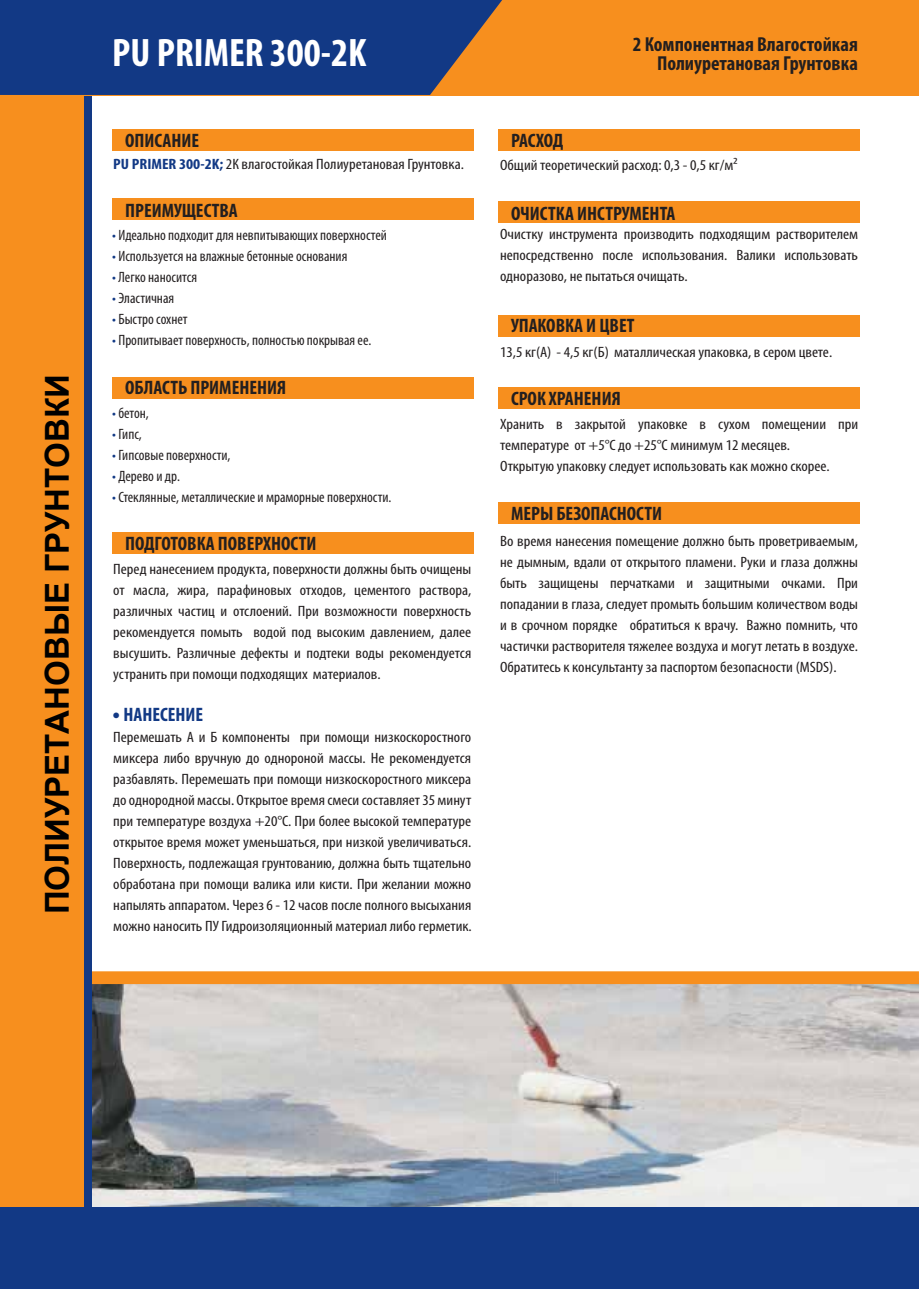
<style>
.page{position:relative;width:919px;height:1289px;background:#fff}
.page>*{position:absolute;margin:0;border:0;box-sizing:border-box;transform-origin:0 0}
.t1{font:700 condensed 39.9px "Myriad Pro";color:#fff}
.t2{font:700 33px "Arial";color:#000}
.t3{font:700 condensed 20.25px "Myriad Pro";color:#231f20}
.t4{font:700 condensed 19.5px "Myriad Pro";color:#231f20}
.t5{font:700 condensed 19.5px "Myriad Pro";color:#123985}
.t6{font:condensed 15px/21px "Myriad Pro";color:#231f20;text-align:justify;scale:1.11 1}
.t7{font:condensed 15px "Myriad Pro";color:#231f20}
.s1{font-weight:700;color:#123985}
.s2{color:#123985}
.s3{font-family:"Helvetica Cond";font-stretch:normal;font-size:15px}
</style>
<div class="page">
<div style="left:112px;top:129px;width:362px;height:21px;background:#f78f1e"></div>
<div style="left:112px;top:199px;width:362px;height:21px;background:#f78f1e"></div>
<div style="left:112px;top:377px;width:362px;height:22px;background:#f78f1e"></div>
<div style="left:498px;top:129px;width:361px;height:21px;background:#f78f1e"></div>
<div style="left:498px;top:315px;width:361px;height:21px;background:#f78f1e"></div>
<div style="left:498px;top:502px;width:361px;height:21px;background:#f78f1e"></div>
<div style="left:498px;top:202px;width:361px;height:21px;background:#f78f1e"></div>
<div style="left:498px;top:387px;width:361px;height:22px;background:#f78f1e"></div>
<div style="left:112px;top:532px;width:362px;height:21px;background:#f78f1e"></div>
<img style="left:91px;top:984px;width:827px;height:223px">
<div style="left:79px;top:971px;width:839px;height:13px;background:#f78f1e"></div>
<div style="left:0;top:93px;width:91px;height:1148px;background:#123985"></div>
<div style="left:0;top:77px;width:84px;height:1162px;background:#f78f1e"></div>
<div style="left:0;top:0;width:918px;height:95px;background:#f78f1e"></div>
<div style="left:0;top:1207px;width:918px;height:81px;background:#123985"></div>
<svg style="left:0;top:0;width:502px;height:95px;background:#223f7d"></svg>
<h2 class="t2" style="left:35px;top:914px;width:541px;rotate:-90deg">ПОЛИУРЕТАНОВЫЕ ГРУНТОВКИ</h2>
<h1 class="t1" style="left:112px;top:28px;width:256px">PU PRIMER 300-2K</h1>
<h3 class="t4" style="left:125px;top:128px;width:76px">ОПИСАНИЕ</h3>
<p class="t6" style="left:113px;top:153px;width:317px"><span class="s1">PU PRIMER 300-2K;</span> 2К влагостойкая Полиуретановая Грунтовка.</p>
<h3 class="t4" style="left:125px;top:198px;width:114px">ПРЕИМУЩЕСТВА</h3>
<p class="t7" style="left:112px;top:226px;width:276px"><span class="s2">•</span> Идеально подходит для невпитывающих поверхностей</p>
<p class="t7" style="left:112px;top:247px;width:237px"><span class="s2">•</span> Используется на влажные бетонные основания</p>
<p class="t7" style="left:112px;top:268px;width:86px"><span class="s2">•</span> Легко наносится</p>
<p class="t7" style="left:112px;top:289px;width:63px"><span class="s2">•</span> Эластичная</p>
<p class="t7" style="left:112px;top:310px;width:77px"><span class="s2">•</span> Быстро сохнет</p>
<p class="t7" style="left:112px;top:331px;width:260px"><span class="s2">•</span> Пропитывает поверхность, полностью покрывая ее.</p>
<h3 class="t4" style="left:125px;top:375px;width:163px">ОБЛАСТЬ ПРИМЕНЕНИЯ</h3>
<p class="t7" style="left:112px;top:403px;width:38px"><span class="s2">•</span> бетон,</p>
<p class="t7" style="left:112px;top:424px;width:31px"><span class="s2">•</span> Гипс,</p>
<p class="t7" style="left:112px;top:445px;width:120px"><span class="s2">•</span> Гипсовые поверхности,</p>
<p class="t7" style="left:112px;top:466px;width:69px"><span class="s2">•</span> Дерево и др.</p>
<p class="t7" style="left:112px;top:487px;width:281px"><span class="s2">•</span> Стеклянные, металлические и мраморные поверхности.</p>
<h3 class="t4" style="left:125px;top:531px;width:193px">ПОДГОТОВКА ПОВЕРХНОСТИ</h3>
<p class="t6" style="left:113px;top:558px;width:324px">Перед нанесением продукта, поверхности должны быть очищены от масла, жира, парафиновых отходов, цементого раствора, различных частиц и отслоений. При возможности поверхность рекомендуется помыть водой под высоким давлением, далее высушить. Различные дефекты и подтеки воды рекомендуется устранить при помощи подходящих материалов.</p>
<h3 class="t5" style="left:113px;top:702px;width:91px"><span class="s3">•</span> НАНЕСЕНИЕ</h3>
<p class="t6" style="left:113px;top:726px;width:324px">Перемешать А и Б компоненты при помощи низкоскоростного миксера либо вручную до однороной массы. Не рекомендуется разбавлять. Перемешать при помощи низкоскоростного миксера до однородной массы. Открытое время смеси составляет 35 минут при температуре воздуха +20°C. При более высокой температуре открытое время может уменьшаться, при низкой увеличиваться.<br>Поверхность, подлежащая грунтованию, должна быть тщательно обработана при помощи валика или кисти. При желании можно напылять аппаратом. Через 6 - 12 часов после полного высыхания можно наносить ПУ Гидроизоляционный материал либо герметик.</p>
<h3 class="t3" style="left:632px;top:31px;width:227px">2 Компонентная Влагостойкая</h3>
<h3 class="t4" style="left:511px;top:128px;width:54px">РАСХОД</h3>
<h3 class="t3" style="left:657px;top:51px;width:202px">Полиуретановая Грунтовка</h3>
<p class="t6" style="left:500px;top:155px;width:215px">Общий теоретический расход: 0,3 - 0,5 кг/м²</p>
<h3 class="t4" style="left:511px;top:201px;width:166px">ОЧИСТКА ИНСТРУМЕНТА</h3>
<p class="t6" style="left:500px;top:223px;width:324px">Очистку инструмента производить подходящим растворителем непосредственно после использования. Валики использовать одноразово, не пытаться очищать.</p>
<h3 class="t4" style="left:511px;top:313px;width:125px">УПАКОВКА И ЦВЕТ</h3>
<p class="t6" style="left:500px;top:341px;width:301px">13,5 кг(A) - 4,5 кг(Б) маталлическая упаковка, в сером цвете.</p>
<h3 class="t4" style="left:511px;top:387px;width:111px">СРОК ХРАНЕНИЯ</h3>
<p class="t6" style="left:500px;top:413px;width:324px;text-align:left">Хранить в закрытой упаковке в сухом помещении при температуре от +5°C до +25°C минимум 12 месяцев.<br>Открытую упаковку следует использовать как можно скорее.</p>
<h3 class="t4" style="left:511px;top:501px;width:153px">МЕРЫ БЕЗОПАСНОСТИ</h3>
<p class="t6" style="left:500px;top:530px;width:324px">Во время нанесения помещение должно быть проветриваемым, не дымным, вдали от открытого пламени. Руки и глаза должны быть защищены перчатками и защитными очками. При попадании в глаза, следует промыть большим количеством воды и в срочном порядке обратиться к врачу. Важно помнить, что частички растворителя тяжелее воздуха и могут летать в воздухе.<br>Обратитесь к консультанту за паспортом безопасности (MSDS).</p>
</div>
